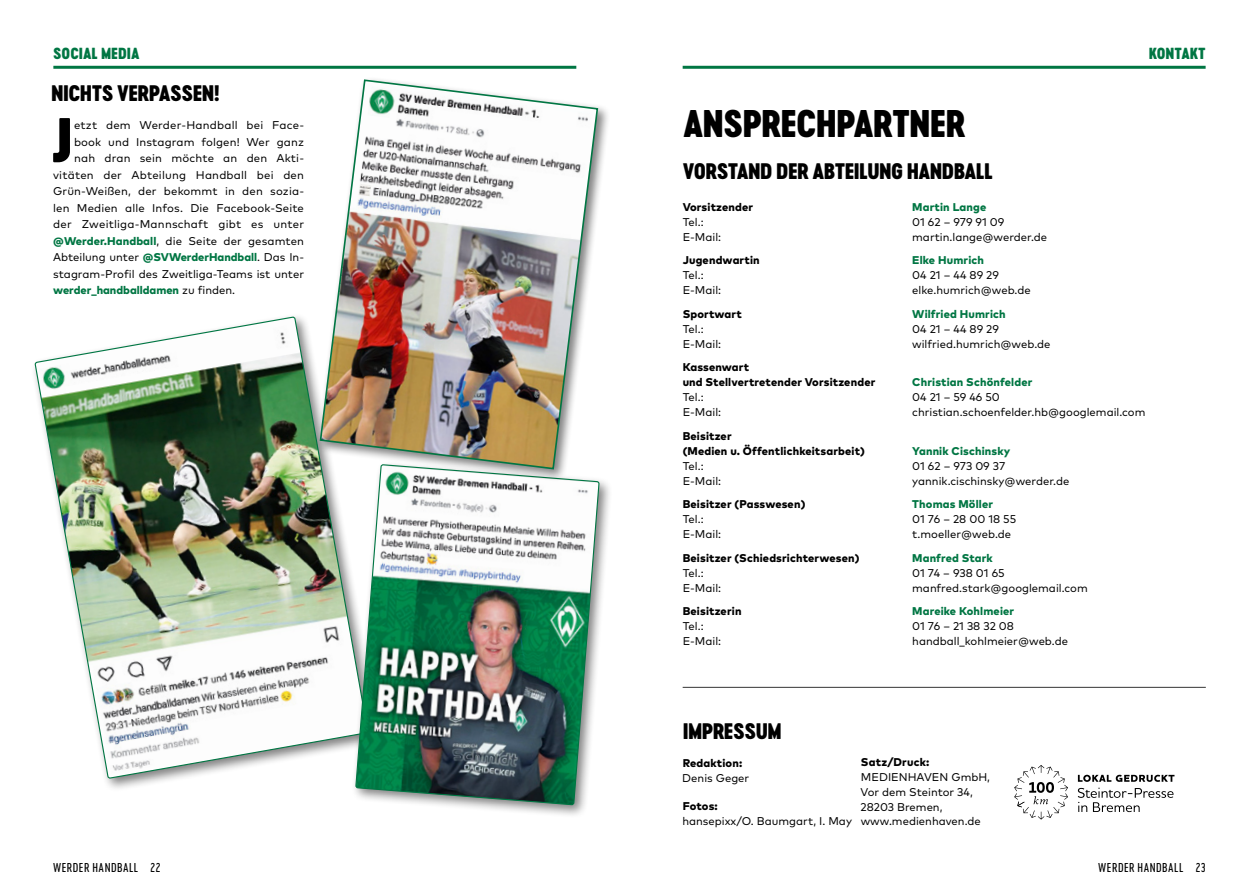
<style>
.page{position:relative;width:1259px;height:893px;background:#fff}
.page>*{position:absolute;margin:0;border:0;box-sizing:border-box;transform-origin:0 0}
.t1{font:58.95px "Cervo Neue Black Neue";color:#000}
.t2{font:36px "Cervo Neue Black Neue";letter-spacing:-.025em;color:#000}
.t3{font:21px "Cervo Neue Black Neue";letter-spacing:-.025em;color:#000}
.t4{font:15px "Cervo Neue Black Neue";color:#007643}
.t5{font:12px "Cervo Neue Regular Neue";letter-spacing:.045em;color:#000}
.t6{font:11.25px/14.7px "Mark Pro";color:#000}
.t7{font:800 11.25px/15px "Mark Pro";letter-spacing:.015em;color:#000}
.t8{font:800 11.25px "Mark Pro";letter-spacing:.015em;color:#007643}
.t9{font:11.25px "Mark Pro";letter-spacing:.02em;color:#000}
.s1{font-weight:800;color:#007643}
.s2{font-weight:400;color:#000}
</style>
<div class="page">
<hr style="left:682px;top:66px;width:523px;height:3px;background:#007643">
<hr style="left:53px;top:66px;width:523px;height:3px;background:#007643">
<img style="left:35px;top:316px;width:315px;height:463px">
<div style="left:350px;top:459px;width:263px;height:360px;background:#000;opacity:.5"></div>
<img style="left:355px;top:482px;width:245px;height:324px">
<div style="left:316px;top:76px;width:294px;height:406px;background:#000;opacity:.5"></div>
<img style="left:319px;top:78px;width:280px;height:392px">
<svg style="left:1014px;top:765px;width:54px;height:55px"></svg>
<svg style="left:1078px;top:775px;width:96px;height:7px"></svg>
<svg style="left:1077px;top:788px;width:96px;height:24px"></svg>
<hr style="left:682px;top:687px;width:523px;height:1px;background:#000">
<h3 class="t4" style="left:53px;top:43px;width:88px">SOCIAL MEDIA</h3>
<h3 class="t3" style="left:51px;top:78px;width:170px">NICHTS VERPASSEN!</h3>
<h1 class="t1" style="left:51px;top:98px;width:23px">J</h1>
<p class="t6" style="left:74px;top:117px;width:231px">etzt dem Werder-Handball bei Face-</p>
<p class="t6" style="left:74px;top:134px;width:231px">book und Instagram folgen! Wer ganz</p>
<p class="t6" style="left:74px;top:150px;width:231px">nah dran sein möchte an den Akti-</p>
<p class="t6" style="left:53px;top:167px;width:252px">vitäten der Abteilung Handball bei den</p>
<p class="t6" style="left:53px;top:183px;width:252px">Grün-Weißen, der bekommt in den sozia-</p>
<p class="t6" style="left:53px;top:200px;width:252px">len Medien alle Infos. Die Facebook-Seite</p>
<p class="t9" style="left:53px;top:216px;width:252px">der Zweitliga-Mannschaft gibt es unter</p>
<p class="t6" style="left:53px;top:233px;width:252px"><span class="s1">@Werder.Handball</span>, die Seite der gesamten</p>
<p class="t6" style="left:53px;top:249px;width:252px">Abteilung unter <span class="s1">@SVWerderHandball</span>. Das In-</p>
<p class="t6" style="left:53px;top:266px;width:252px">stagram-Profil des Zweitliga-Teams ist unter</p>
<p class="t8" style="left:53px;top:282px;width:184px">werder_handballdamen <span class="s2">zu finden.</span></p>
<h2 class="t2" style="left:683px;top:98px;width:284px">ANSPRECHPARTNER</h2>
<h3 class="t3" style="left:682px;top:156px;width:312px">VORSTAND DER ABTEILUNG HANDBALL</h3>
<p class="t7" style="left:682px;top:199px;width:72px">Vorsitzender</p>
<p class="t8" style="left:912px;top:198px;width:76px">Martin Lange</p>
<p class="t6" style="left:682px;top:214px;width:22px">Tel.:</p>
<p class="t6" style="left:912px;top:214px;width:94px">01 62 – 979 91 09</p>
<p class="t6" style="left:682px;top:229px;width:40px">E-Mail:</p>
<p class="t6" style="left:912px;top:229px;width:136px">martin.lange@werder.de</p>
<p class="t7" style="left:682px;top:252px;width:79px">Jugendwartin</p>
<p class="t8" style="left:912px;top:252px;width:73px">Elke Humrich</p>
<p class="t6" style="left:682px;top:267px;width:22px">Tel.:</p>
<p class="t6" style="left:912px;top:267px;width:88px">04 21 – 44 89 29</p>
<p class="t6" style="left:682px;top:282px;width:40px">E-Mail:</p>
<p class="t6" style="left:912px;top:282px;width:120px">elke.humrich@web.de</p>
<p class="t7" style="left:682px;top:306px;width:61px">Sportwart</p>
<p class="t8" style="left:912px;top:305px;width:95px">Wilfried Humrich</p>
<p class="t6" style="left:682px;top:321px;width:22px">Tel.:</p>
<p class="t6" style="left:912px;top:321px;width:88px">04 21 – 44 89 29</p>
<p class="t6" style="left:682px;top:336px;width:40px">E-Mail:</p>
<p class="t6" style="left:912px;top:336px;width:140px">wilfried.humrich@web.de</p>
<p class="t7" style="left:682px;top:359px;width:194px">Kassenwart<br>und Stellvertretender Vorsitzender</p>
<p class="t8" style="left:912px;top:374px;width:122px">Christian Schönfelder</p>
<h3 class="t4" style="left:1148px;top:43px;width:59px">KONTAKT</h3>
<p class="t6" style="left:682px;top:389px;width:22px">Tel.:</p>
<p class="t6" style="left:912px;top:389px;width:89px">04 21 – 59 46 50</p>
<p class="t6" style="left:682px;top:404px;width:40px">E-Mail:</p>
<p class="t6" style="left:912px;top:404px;width:235px">christian.schoenfelder.hb@googlemail.com</p>
<p class="t7" style="left:682px;top:427px;width:184px">Beisitzer<br>(Medien u. Öffentlichkeitsarbeit)</p>
<p class="t8" style="left:912px;top:442px;width:100px">Yannik Cischinsky</p>
<p class="t6" style="left:682px;top:458px;width:22px">Tel.:</p>
<p class="t6" style="left:912px;top:458px;width:95px">01 62 – 973 09 37</p>
<p class="t6" style="left:682px;top:473px;width:40px">E-Mail:</p>
<p class="t6" style="left:912px;top:473px;width:159px">yannik.cischinsky@werder.de</p>
<p class="t7" style="left:682px;top:496px;width:124px">Beisitzer (Passwesen)</p>
<p class="t8" style="left:912px;top:496px;width:82px">Thomas Möller</p>
<p class="t6" style="left:682px;top:511px;width:22px">Tel.:</p>
<p class="t6" style="left:912px;top:511px;width:106px">01 76 – 28 00 18 55</p>
<p class="t6" style="left:682px;top:526px;width:40px">E-Mail:</p>
<p class="t6" style="left:912px;top:526px;width:100px">t.moeller@web.de</p>
<p class="t7" style="left:682px;top:549px;width:178px">Beisitzer (Schiedsrichterwesen)</p>
<p class="t8" style="left:912px;top:549px;width:82px">Manfred Stark</p>
<p class="t6" style="left:682px;top:565px;width:22px">Tel.:</p>
<p class="t6" style="left:912px;top:565px;width:94px">01 74 – 938 01 65</p>
<p class="t6" style="left:682px;top:580px;width:40px">E-Mail:</p>
<p class="t6" style="left:912px;top:580px;width:177px">manfred.stark@googlemail.com</p>
<p class="t7" style="left:682px;top:603px;width:60px">Beisitzerin</p>
<p class="t8" style="left:912px;top:603px;width:103px">Mareike Kohlmeier</p>
<p class="t6" style="left:682px;top:618px;width:22px">Tel.:</p>
<p class="t6" style="left:912px;top:618px;width:103px">01 76 – 21 38 32 08</p>
<p class="t6" style="left:682px;top:633px;width:40px">E-Mail:</p>
<p class="t6" style="left:912px;top:633px;width:157px">handball_kohlmeier@web.de</p>
<h3 class="t3" style="left:682px;top:715px;width:100px">IMPRESSUM</h3>
<p class="t7" style="left:682px;top:754px;width:61px">Redaktion:</p>
<p class="t6" style="left:682px;top:769px;width:69px">Denis Geger</p>
<p class="t7" style="left:682px;top:798px;width:37px">Fotos:</p>
<p class="t6" style="left:682px;top:813px;width:171px">hansepixx/O. Baumgart, I. May</p>
<p class="t7" style="left:861px;top:754px;width:70px">Satz/Druck:</p>
<p class="t6" style="left:860px;top:769px;width:131px">MEDIENHAVEN GmbH,<br>Vor dem Steintor 34,<br>28203 Bremen, www.medienhaven.de</p>
<p class="t5" style="left:53px;top:860px;width:109px">WERDER HANDBALL 22</p>
<p class="t5" style="left:1098px;top:860px;width:109px">WERDER HANDBALL 23</p>
</div>
